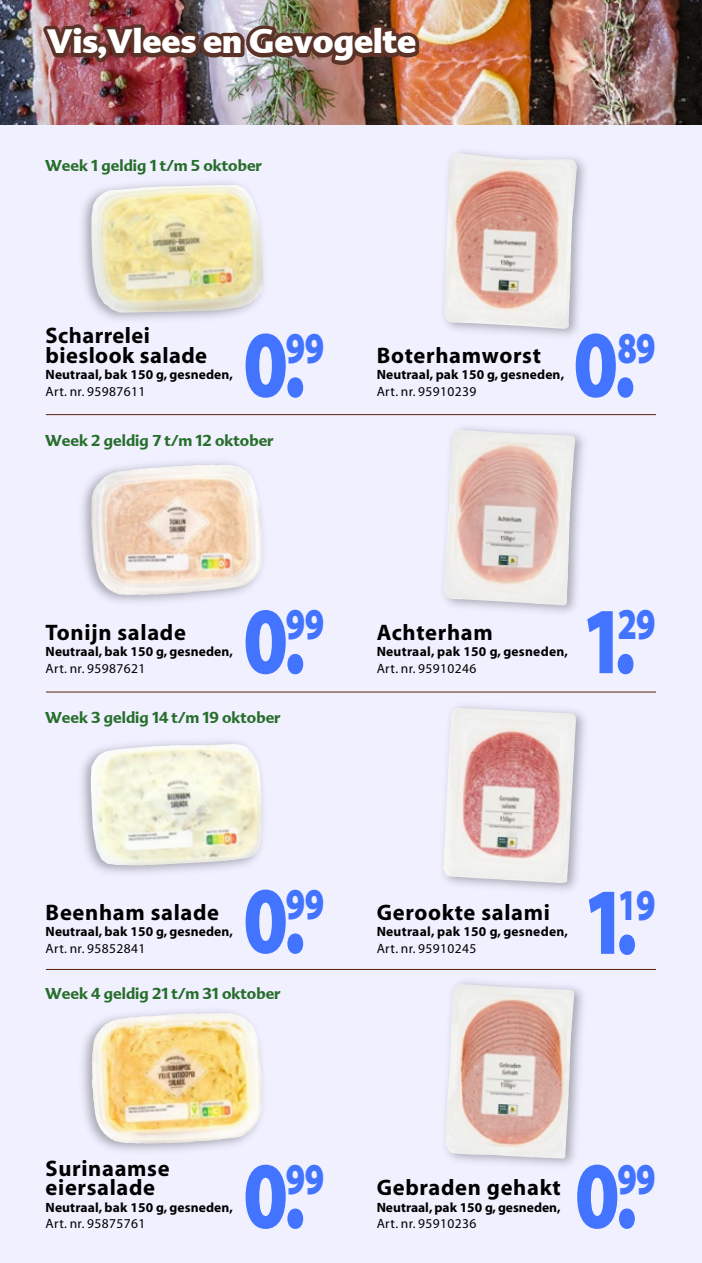
<style>
.page{position:relative;width:702px;height:1263px;background:#fff}
.page>*{position:absolute;margin:0;border:0;box-sizing:border-box;transform-origin:0 0}
.t1{font:95.4px "Myriad MM 830 700";color:#4374ff;scale:.77 1}
.t2{font:44.25px "Myriad MM 830 700";letter-spacing:-.025em;color:#4374ff;scale:.72 1}
.t3{font:900 32.25px "Advert";color:#fff}
.t4{font:700 22.5px/19.5px "Myriad";letter-spacing:.03em;color:#000}
.t5{font:700 15px "Advert";color:#266d2a}
.t6{font:700 13.5px "Myriad";letter-spacing:.01em;color:#000}
.t7{font:13.5px "Myriad";letter-spacing:.03em;color:#000}
.s1{font-size:95.4px}
</style>
<div class="page">
<div style="left:0;top:110px;width:702px;height:1153px;background:#f0f0ff"></div>
<img style="left:0;top:0;width:702px;height:125px">
<img style="left:37px;top:18px;width:387px;height:66px">
<hr style="left:46px;top:414px;width:610px;height:1px;background:#59200a">
<hr style="left:46px;top:692px;width:610px;height:1px;background:#59200a">
<hr style="left:46px;top:969px;width:610px;height:1px;background:#59200a">
<img style="left:455px;top:151px;width:130px;height:185px">
<img style="left:444px;top:153px;width:127px;height:176px">
<img style="left:454px;top:427px;width:130px;height:185px">
<img style="left:443px;top:430px;width:124px;height:175px">
<img style="left:454px;top:705px;width:131px;height:185px">
<img style="left:443px;top:708px;width:124px;height:175px">
<img style="left:445px;top:981px;width:138px;height:185px">
<img style="left:446px;top:984px;width:86px;height:173px">
<img style="left:82px;top:182px;width:182px;height:138px">
<img style="left:91px;top:185px;width:139px;height:34px">
<img style="left:82px;top:462px;width:181px;height:140px">
<img style="left:91px;top:465px;width:149px;height:131px">
<img style="left:81px;top:741px;width:182px;height:132px">
<img style="left:92px;top:744px;width:140px;height:21px">
<img style="left:83px;top:1011px;width:179px;height:140px">
<img style="left:91px;top:1013px;width:122px;height:129px">
<h3 class="t3" style="left:47px;top:21px;width:371px">Vis,Vlees en Gevogelte</h3>
<p class="t5" style="left:45px;top:156px;width:218px">Week 1 geldig 1 t/m 5 oktober</p>
<h3 class="t4" style="left:46px;top:327px;width:163px">Scharrelei bieslook salade</h3>
<p class="t6" style="left:46px;top:368px;width:189px">Neutraal, bak 150 g, gesneden,</p>
<p class="t7" style="left:46px;top:384px;width:101px">Art. nr. 95987611</p>
<h2 class="t2" style="left:286px;top:326px;width:55px">99</h2>
<h1 class="t1" style="left:243px;top:319px;width:82px">0 .</h1>
<p class="t5" style="left:45px;top:431px;width:230px">Week 2 geldig 7 t/m 12 oktober</p>
<h3 class="t4" style="left:376px;top:346px;width:166px">Boterhamworst</h3>
<p class="t6" style="left:376px;top:368px;width:189px">Neutraal, pak 150 g, gesneden,</p>
<p class="t7" style="left:376px;top:384px;width:101px">Art. nr. 95910239</p>
<h2 class="t2" style="left:617px;top:326px;width:55px">89</h2>
<h1 class="t1" style="left:573px;top:319px;width:82px">0 .</h1>
<h3 class="t4" style="left:46px;top:623px;width:142px">Tonijn salade</h3>
<p class="t6" style="left:46px;top:645px;width:189px">Neutraal, bak 150 g, gesneden,</p>
<p class="t7" style="left:46px;top:662px;width:101px">Art. nr. 95987621</p>
<h2 class="t2" style="left:286px;top:603px;width:55px">99</h2>
<h1 class="t1" style="left:243px;top:595px;width:82px">0 .</h1>
<p class="t5" style="left:45px;top:708px;width:237px">Week 3 geldig 14 t/m 19 oktober</p>
<h3 class="t4" style="left:376px;top:623px;width:118px">Achterham</h3>
<p class="t6" style="left:376px;top:645px;width:193px">Neutraal, pak 150 g, gesneden,</p>
<p class="t7" style="left:376px;top:662px;width:101px">Art. nr. 95910246</p>
<h2 class="t2" style="left:580px;top:603px;width:106px">29<span class="s1">1.</span></h2>
<h3 class="t4" style="left:46px;top:903px;width:175px">Beenham salade</h3>
<p class="t6" style="left:46px;top:925px;width:189px">Neutraal, bak 150 g, gesneden,</p>
<p class="t7" style="left:46px;top:941px;width:101px">Art. nr. 95852841</p>
<h2 class="t2" style="left:286px;top:882px;width:55px">99</h2>
<h1 class="t1" style="left:243px;top:875px;width:82px">0 .</h1>
<p class="t5" style="left:45px;top:984px;width:237px">Week 4 geldig 21 t/m 31 oktober</p>
<h3 class="t4" style="left:376px;top:903px;width:175px">Gerookte salami</h3>
<p class="t6" style="left:376px;top:925px;width:193px">Neutraal, pak 150 g, gesneden,</p>
<p class="t7" style="left:376px;top:941px;width:101px">Art. nr. 95910245</p>
<h2 class="t2" style="left:582px;top:884px;width:104px">19<span class="s1">1.</span></h2>
<h3 class="t4" style="left:46px;top:1159px;width:125px">Surinaamse eiersalade</h3>
<p class="t6" style="left:46px;top:1200px;width:189px">Neutraal, bak 150 g, gesneden,</p>
<p class="t7" style="left:46px;top:1217px;width:101px">Art. nr. 95875761</p>
<h2 class="t2" style="left:286px;top:1158px;width:55px">99</h2>
<h1 class="t1" style="left:243px;top:1150px;width:82px">0 .</h1>
<h3 class="t4" style="left:376px;top:1179px;width:186px">Gebraden gehakt</h3>
<p class="t6" style="left:376px;top:1200px;width:185px">Neutraal, pak 150 g, gesneden,</p>
<p class="t7" style="left:376px;top:1217px;width:101px">Art. nr. 95910236</p>
<h2 class="t2" style="left:617px;top:1157px;width:55px">99</h2>
<h1 class="t1" style="left:574px;top:1150px;width:82px">0 .</h1>
</div>
